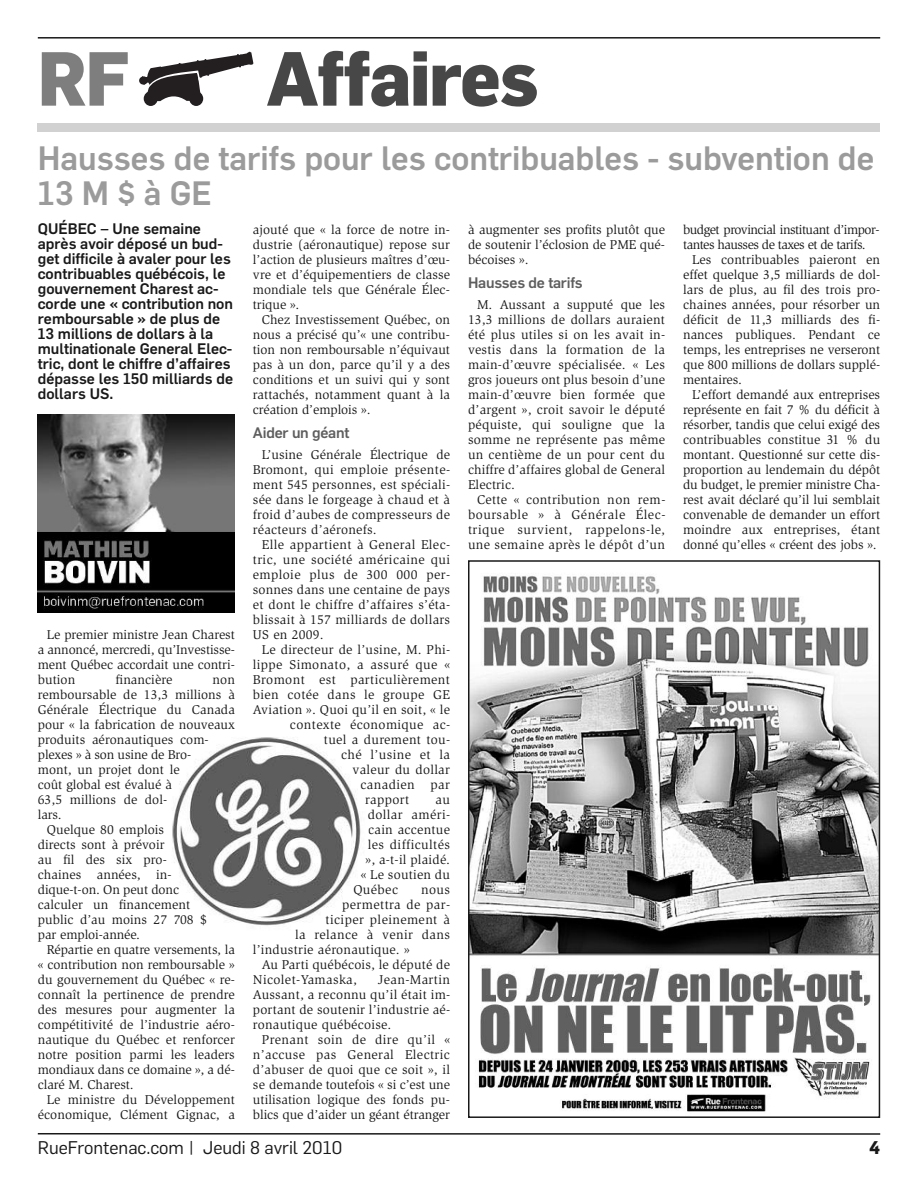
<style>
.page{position:relative;width:918px;height:1188px;background:#fff}
.page>*{position:absolute;margin:0;border:0;box-sizing:border-box;transform-origin:0 0}
.t1{font:800 75px "Flama";letter-spacing:-.02em;color:#474747;scale:.95 1}
.t2{font:800 75px "Flama";color:#7e7e7e;scale:.95 1}
.t3{font:500 33.15px/34.5px "Flama";color:#9b9b9b}
.t4{font:18px "Flama";color:#191919}
.t5{font:700 18px "Flama";color:#191919}
.t6{font:500 15px/15px "Flama";color:#191919}
.t7{font:500 15px "Flama";letter-spacing:-.015em;color:#5e5e5e}
.t8{font:13.2px/15px "Slimbach Std";letter-spacing:.005em;color:#191919;text-align:justify}
.t9{font:13.2px "Slimbach Std";letter-spacing:.03em;color:#191919}
.t10{font:13.2px/15px "Slimbach Std";letter-spacing:-.04em;color:#191919}
.t11{font:13.2px "Slimbach Std";letter-spacing:.025em;color:#191919}
</style>
<div class="page">
<div style="left:189px;top:91px;width:14px;height:15px;background:#231f20;border-radius:50%"></div>
<div style="left:144px;top:91px;width:14px;height:15px;background:#231f20;border-radius:50%"></div>
<svg style="left:139px;top:52px;width:114px;height:49px"></svg>
<hr style="left:38px;top:1133px;width:842px;height:2px;background:#191919">
<hr style="left:38px;top:37px;width:842px;height:2px;background:#191919">
<div style="left:38px;top:123px;width:842px;height:9px;background:#d1d1d1"></div>
<img style="left:471px;top:576px;width:406px;height:536px">
<div style="left:468px;top:560px;width:412px;height:558px;border:2px solid #191919"></div>
<img style="left:38px;top:414px;width:197px;height:199px">
<img style="left:164px;top:730px;width:204px;height:204px;border-radius:50%">
<h1 class="t2" style="left:38px;top:44px;width:98px">RF</h1>
<h1 class="t1" style="left:266px;top:44px;width:288px">Affaires</h1>
<h2 class="t3" style="left:38px;top:142px;width:838px">Hausses de tarifs pour les contribuables - subvention de<br>13M$àGE</h2>
<p class="t6" style="left:38px;top:222px;width:197px">QUÉBEC – Une semaine après avoir déposé un bud&shy;get difficile à avaler pour les contribuables québécois, le gouvernement Charest ac&shy;corde une « contribution non remboursable » de plus de<br>13 millions de dollars à la multinationale General Elec&shy;tric, dont le chiffre d’affaires dépasse les 150 milliards de dollars US.</p>
<p class="t8" style="left:38px;top:628px;width:199px;text-indent:9px">Le premier ministre Jean Charest a annoncé, mercredi, qu’Investisse&shy;ment Québec accordait une contri&shy;bution</p>
<p class="t8" style="left:116px;top:673px;width:58px">financière</p>
<p class="t8" style="left:213px;top:673px;width:24px">non</p>
<p class="t8" style="left:38px;top:688px;width:199px">remboursable de 13,3 millions à</p>
<p class="t8" style="left:38px;top:703px;width:199px">Générale Électrique du Canada</p>
<p class="t8" style="left:38px;top:718px;width:199px">pour « la fabrication de nouveaux</p>
<p class="t8" style="left:38px;top:733px;width:172px">produits aéronautiques com-</p>
<p class="t8" style="left:38px;top:748px;width:155px">plexes » à son usine de Bro-</p>
<p class="t8" style="left:38px;top:763px;width:144px">mont, un projet dont le</p>
<p class="t8" style="left:38px;top:778px;width:136px">coût global est évalué à</p>
<p class="t8" style="left:38px;top:793px;width:131px">63,5 millions de dol-</p>
<p class="t8" style="left:38px;top:808px;width:25px">lars.</p>
<p class="t8" style="left:47px;top:823px;width:119px">Quelque 80 emplois</p>
<p class="t8" style="left:38px;top:838px;width:128px">directs sont à prévoir</p>
<p class="t8" style="left:38px;top:853px;width:131px">au fil des six pro-</p>
<p class="t8" style="left:38px;top:868px;width:135px">chaines années, in-</p>
<p class="t8" style="left:38px;top:883px;width:143px">dique-t-on. On peut donc</p>
<p class="t8" style="left:38px;top:898px;width:154px">calculer un financement</p>
<p class="t8" style="left:38px;top:913px;width:171px">public d’au moins 27 708 $</p>
<p class="t8" style="left:38px;top:928px;width:104px">par emploi-année.</p>
<p class="t8" style="left:47px;top:943px;width:190px">Répartie en quatre versements, la</p>
<p class="t8" style="left:38px;top:958px;width:199px">« contribution non remboursable »</p>
<p class="t8" style="left:38px;top:973px;width:199px">du gouvernement du Québec « re-</p>
<p class="t8" style="left:38px;top:988px;width:199px">connaît la pertinence de prendre</p>
<p class="t8" style="left:38px;top:1003px;width:199px">des mesures pour augmenter la</p>
<p class="t8" style="left:38px;top:1018px;width:199px">compétitivité de l’industrie aéro-</p>
<p class="t8" style="left:38px;top:1033px;width:199px">nautique du Québec et renforcer</p>
<p class="t8" style="left:38px;top:1048px;width:199px">notre position parmi les leaders</p>
<p class="t8" style="left:38px;top:1063px;width:199px">mondiaux dans ce domaine », a dé-</p>
<p class="t8" style="left:38px;top:1078px;width:98px">claré M. Charest.</p>
<p class="t8" style="left:47px;top:1093px;width:190px">Le ministre du Développement</p>
<p class="t8" style="left:38px;top:1108px;width:199px">économique, Clément Gignac, a</p>
<p class="t8" style="left:253px;top:223px;width:199px">ajouté que « la force de notre in&shy;dustrie (aéronautique) repose sur l’action de plusieurs maîtres d’œu&shy;vre et d’équipementiers de classe mondiale tels que Générale Élec&shy;trique ».</p>
<p class="t8" style="left:253px;top:313px;width:199px;text-indent:9px">Chez Investissement Québec, on nous a précisé qu’« une contribu&shy;tion non remboursable n’équivaut pas à un don, parce qu’il y a des conditions et un suivi qui y sont rattachés, notamment quant à la création d’emplois ».</p>
<p class="t7" style="left:253px;top:426px;width:98px">Aider un géant</p>
<p class="t8" style="left:253px;top:448px;width:199px;text-indent:9px">L’usine Générale Électrique de Bromont, qui emploie présente&shy;ment 545 personnes, est spéciali&shy;sée dans le forgeage à chaud et à froid d’aubes de compresseurs de réacteurs d’aéronefs.</p>
<p class="t8" style="left:253px;top:538px;width:199px;text-indent:9px">Elle appartient à General Elec&shy;tric, une société américaine qui emploie plus de 300 000 per&shy;sonnes dans une centaine de pays et dont le chiffre d’affaires s’éta&shy;blissait à 157 milliards de dollars US en 2009.</p>
<p class="t8" style="left:262px;top:643px;width:190px">Le directeur de l’usine, M. Phi-</p>
<p class="t9" style="left:253px;top:659px;width:199px">lippe Simonato, a assuré que «</p>
<p class="t9" style="left:253px;top:674px;width:199px">Bromont est particulièrement</p>
<p class="t9" style="left:253px;top:689px;width:199px">bien cotée dans le groupe GE</p>
<p class="t8" style="left:253px;top:703px;width:199px">Aviation ». Quoi qu’il en soit, « le</p>
<p class="t9" style="left:290px;top:719px;width:162px">contexte économique ac-</p>
<p class="t11" style="left:324px;top:734px;width:128px">tuel a durement tou-</p>
<p class="t9" style="left:341px;top:749px;width:110px">ché l’usine et la</p>
<p class="t8" style="left:353px;top:763px;width:99px">valeur du dollar</p>
<p class="t9" style="left:360px;top:779px;width:91px">canadien par</p>
<p class="t9" style="left:365px;top:794px;width:46px">rapport</p>
<p class="t8" style="left:436px;top:793px;width:16px">au</p>
<p class="t9" style="left:368px;top:809px;width:84px">dollar améri-</p>
<p class="t8" style="left:368px;top:823px;width:83px">cain accentue</p>
<p class="t9" style="left:368px;top:839px;width:84px">les difficultés</p>
<p class="t8" style="left:366px;top:853px;width:86px">», a-t-il plaidé.</p>
<p class="t8" style="left:361px;top:868px;width:91px">« Le soutien du</p>
<p class="t8" style="left:353px;top:883px;width:46px">Québec</p>
<p class="t8" style="left:421px;top:883px;width:30px">nous</p>
<p class="t9" style="left:342px;top:900px;width:109px">permettra de par-</p>
<p class="t9" style="left:326px;top:915px;width:126px">ticiper pleinement à</p>
<p class="t9" style="left:295px;top:930px;width:156px">la relance à venir dans</p>
<p class="t8" style="left:253px;top:943px;width:158px">l’industrie aéronautique. »</p>
<p class="t8" style="left:262px;top:958px;width:190px">Au Parti québécois, le député de</p>
<p class="t9" style="left:253px;top:975px;width:106px">Nicolet-Yamaska,</p>
<p class="t8" style="left:253px;top:973px;width:199px;text-indent:125px">Jean-Martin Aussant, a reconnu qu’il était im&shy;portant de soutenir l’industrie aé&shy;ronautique québécoise.</p>
<p class="t8" style="left:253px;top:1033px;width:199px;text-indent:9px">Prenant soin de dire qu’il « n’accuse pas General Electric d’abuser de quoi que ce soit », il se demande toutefois « si c’est une utilisation logique des fonds pu&shy;blics que d’aider un géant étranger</p>
<p class="t8" style="left:468px;top:223px;width:199px">à augmenter ses profits plutôt que de soutenir l’éclosion de PME qué&shy;bécoises ».</p>
<p class="t7" style="left:468px;top:276px;width:116px">Hausses de tarifs</p>
<p class="t8" style="left:468px;top:298px;width:199px;text-indent:9px">M. Aussant a supputé que les 13,3 millions de dollars auraient été plus utiles si on les avait in&shy;vestis dans la formation de la main-d’œuvre spécialisée. « Les gros joueurs ont plus besoin d’une main-d’œuvre bien formée que d’argent », croit savoir le député péquiste, qui souligne que la somme ne représente pas même un centième de un pour cent du chiffre d’affaires global de General Electric.</p>
<p class="t8" style="left:468px;top:493px;width:199px;text-indent:9px">Cette « contribution non rem&shy;boursable » à Générale Élec&shy;trique survient, rappelons-le, une semaine après le dépôt d’un</p>
<p class="t10" style="left:683px;top:223px;width:198px">budget provincial instituant d’impor&shy;tantes hausses de taxes et de tarifs.</p>
<p class="t8" style="left:683px;top:253px;width:199px;text-indent:9px">Les contribuables paieront en effet quelque 3,5 milliards de dol&shy;lars de plus, au fil des trois pro&shy;chaines années, pour résorber un déficit de 11,3 milliards des fi&shy;nances publiques. Pendant ce temps, les entreprises ne verseront que 800 millions de dollars supplé&shy;mentaires.</p>
<p class="t8" style="left:683px;top:388px;width:199px;text-indent:9px">L’effort demandé aux entreprises représente en fait 7 % du déficit à résorber, tandis que celui exigé des contribuables constitue 31 % du montant. Questionné sur cette dis&shy;proportion au lendemain du dépôt du budget, le premier ministre Cha&shy;rest avait déclaré qu’il lui semblait convenable de demander un effort moindre aux entreprises, étant donné qu’elles « créent des jobs ».</p>
<h3 class="t4" style="left:38px;top:1139px;width:306px">RueFrontenac.com | Jeudi 8 avril 2010</h3>
<h3 class="t5" style="left:869px;top:1140px;width:13px">4</h3>
</div>
